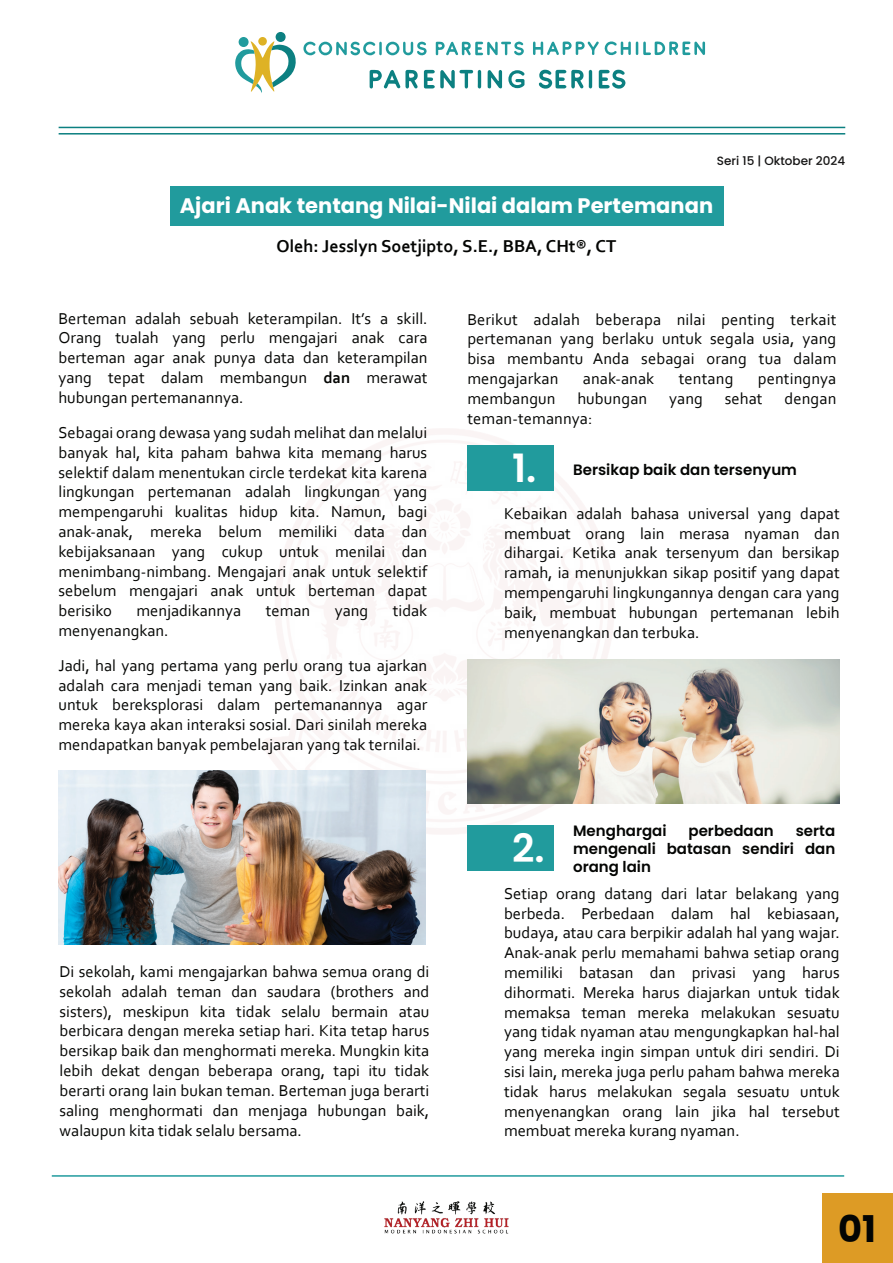
<style>
.page{position:relative;width:893px;height:1263px;background:#fff}
.page>*{position:absolute;margin:0;border:0;box-sizing:border-box;transform-origin:0 0}
.t1{font:600 39px "Poppins";color:#fff}
.t2{font:700 36.9px "Poppins";color:#040503}
.t3{font:700 21px "Poppins";color:#fff}
.t4{font:700 18px "Corbel";color:#040503}
.t5{font:16.5px/19.8px "Corbel";color:#040503;text-align:justify}
.t6{font:600 15px/18px "Poppins";color:#040503;text-align:right}
.t7{font:500 12px "Poppins";color:#151414}
.s1{font-weight:700}
</style>
<div class="page">
<img style="left:262px;top:429px;width:365px;height:405px">
<svg style="left:239px;top:37px;width:10px;height:10px"></svg>
<div style="left:276px;top:32px;width:10px;height:10px;background:#0c8081;border-radius:50%"></div>
<div style="left:258px;top:37px;width:9px;height:9px;background:#deb225;border-radius:50%"></div>
<svg style="left:235px;top:41px;width:61px;height:52px"></svg>
<svg style="left:436px;top:42px;width:88px;height:14px"></svg>
<svg style="left:303px;top:41px;width:124px;height:15px"></svg>
<svg style="left:533px;top:41px;width:172px;height:15px"></svg>
<svg style="left:599px;top:69px;width:26px;height:20px"></svg>
<svg style="left:539px;top:69px;width:53px;height:20px"></svg>
<hr style="left:59px;top:127px;width:786px;height:1px;background:#0c8081">
<hr style="left:59px;top:133px;width:786px;height:2px;background:#0c8081">
<svg style="left:488px;top:70px;width:14px;height:19px"></svg>
<svg style="left:370px;top:70px;width:48px;height:19px"></svg>
<svg style="left:424px;top:70px;width:57px;height:19px"></svg>
<svg style="left:508px;top:70px;width:17px;height:18px"></svg>
<div style="left:170px;top:187px;width:553px;height:39px;background:#219b9d"></div>
<img style="left:384px;top:1201px;width:125px;height:33px">
<hr style="left:52px;top:1175px;width:792px;height:2px;background:#219b9d">
<div style="left:822px;top:1193px;width:71px;height:70px;background:#dd9b25"></div>
<div style="left:467px;top:445px;width:87px;height:46px;background:#219b9d"></div>
<div style="left:467px;top:825px;width:87px;height:46px;background:#219b9d"></div>
<img style="left:58px;top:771px;width:367px;height:173px">
<img style="left:467px;top:660px;width:372px;height:143px">
<p class="t7" style="left:717px;top:154px;width:130px">Seri 15 | Oktober 2024</p>
<p class="t3" style="left:180px;top:193px;width:535px">Ajari Anak tentang Nilai-Nilai dalam Pertemanan</p>
<p class="t4" style="left:277px;top:235px;width:341px">Oleh: Jesslyn Soetjipto, S.E., BBA, CHt®, CT</p>
<p class="t5" style="left:58px;top:308px;width:371px">Berteman adalah sebuah keterampilan. It’s a skill.<br>Orang tualah yang perlu mengajari anak cara berteman agar anak punya data dan keterampilan yang tepat dalam membangun <span class="s1">dan</span> merawat hubungan pertemanannya.</p>
<p class="t5" style="left:58px;top:422px;width:370px">Sebagai orang dewasa yang sudah melihat dan melalui banyak hal, kita paham bahwa kita memang harus selektif dalam menentukan circle terdekat kita karena lingkungan pertemanan adalah lingkungan yang mempengaruhi kualitas hidup kita. Namun, bagi anak-anak, mereka belum memiliki data dan kebijaksanaan yang cukup untuk menilai dan menimbang-nimbang. Mengajari anak untuk selektif sebelum mengajari anak untuk berteman dapat berisiko</p>
<p class="t5" style="left:136px;top:600px;width:106px">menjadikannya</p>
<p class="t5" style="left:266px;top:600px;width:46px">teman</p>
<p class="t5" style="left:335px;top:600px;width:35px">yang</p>
<p class="t5" style="left:393px;top:600px;width:36px">tidak</p>
<p class="t5" style="left:58px;top:613px;width:370px;line-height:34.8px">menyenangkan.<br>Jadi, hal yang pertama yang perlu orang tua ajarkan</p>
<p class="t5" style="left:58px;top:675px;width:370px">adalah cara menjadi teman yang baik. Izinkan anak untuk bereksplorasi dalam pertemanannya agar mereka kaya akan interaksi sosial. Dari sinilah mereka mendapatkan banyak pembelajaran yang tak ternilai.</p>
<p class="t5" style="left:60px;top:961px;width:371px">Di sekolah, kami mengajarkan bahwa semua orang di sekolah adalah teman dan saudara (brothers and sisters), meskipun kita tidak selalu bermain atau berbicara dengan mereka setiap hari. Kita tetap harus bersikap baik dan menghormati mereka. Mungkin kita lebih dekat dengan beberapa orang, tapi itu tidak berarti orang lain bukan teman. Berteman juga berarti saling menghormati dan menjaga hubungan baik, walaupun kita tidak selalu bersama.</p>
<p class="t5" style="left:467px;top:309px;width:371px">Berikut adalah beberapa nilai penting terkait pertemanan yang berlaku untuk segala usia, yang bisa membantu Anda sebagai orang tua dalam mengajarkan</p>
<p class="t5" style="left:583px;top:368px;width:73px">anak-anak</p>
<p class="t5" style="left:679px;top:368px;width:56px">tentang</p>
<p class="t5" style="left:758px;top:368px;width:80px">pentingnya</p>
<p class="t5" style="left:467px;top:388px;width:90px">membangun</p>
<p class="t5" style="left:577px;top:388px;width:71px">hubungan</p>
<p class="t5" style="left:669px;top:388px;width:35px">yang</p>
<p class="t5" style="left:725px;top:388px;width:39px">sehat</p>
<p class="t5" style="left:784px;top:388px;width:53px">dengan</p>
<p class="t5" style="left:467px;top:408px;width:127px">teman-temannya:</p>
<h1 class="t1" style="left:512px;top:445px;width:26px">1.</h1>
<p class="t6" style="left:573px;top:461px;width:225px">Bersikap baik dan tersenyum</p>
<p class="t5" style="left:504px;top:503px;width:337px">Kebaikan adalah bahasa universal yang dapat membuat orang lain merasa nyaman dan dihargai. Ketika anak tersenyum dan bersikap ramah, ia menunjukkan sikap positif yang dapat mempengaruhi lingkungannya dengan cara yang baik, membuat hubungan pertemanan lebih menyenangkan dan terbuka.</p>
<h1 class="t1" style="left:512px;top:825px;width:34px">2.</h1>
<p class="t6" style="left:573px;top:822px;width:95px">Menghargai</p>
<p class="t6" style="left:688px;top:822px;width:87px">perbedaan</p>
<p class="t6" style="left:573px;top:822px;width:264px">serta<br>mengenali batasan sendiri dan</p>
<p class="t6" style="left:573px;top:858px;width:79px">orang lain</p>
<p class="t5" style="left:504px;top:883px;width:337px">Setiap orang datang dari latar belakang yang berbeda. Perbedaan dalam hal kebiasaan, budaya, atau cara berpikir adalah hal yang wajar.<br>Anak-anak perlu memahami bahwa setiap orang memiliki batasan dan privasi yang harus dihormati. Mereka harus diajarkan untuk tidak memaksa teman mereka melakukan sesuatu yang tidak nyaman atau mengungkapkan hal-hal yang mereka ingin simpan untuk diri sendiri. Di sisi lain, mereka juga perlu paham bahwa mereka tidak harus melakukan segala sesuatu untuk menyenangkan orang lain jika hal tersebut membuat mereka kurang nyaman.</p>
<h2 class="t2" style="left:838px;top:1208px;width:39px">01</h2>
</div>
